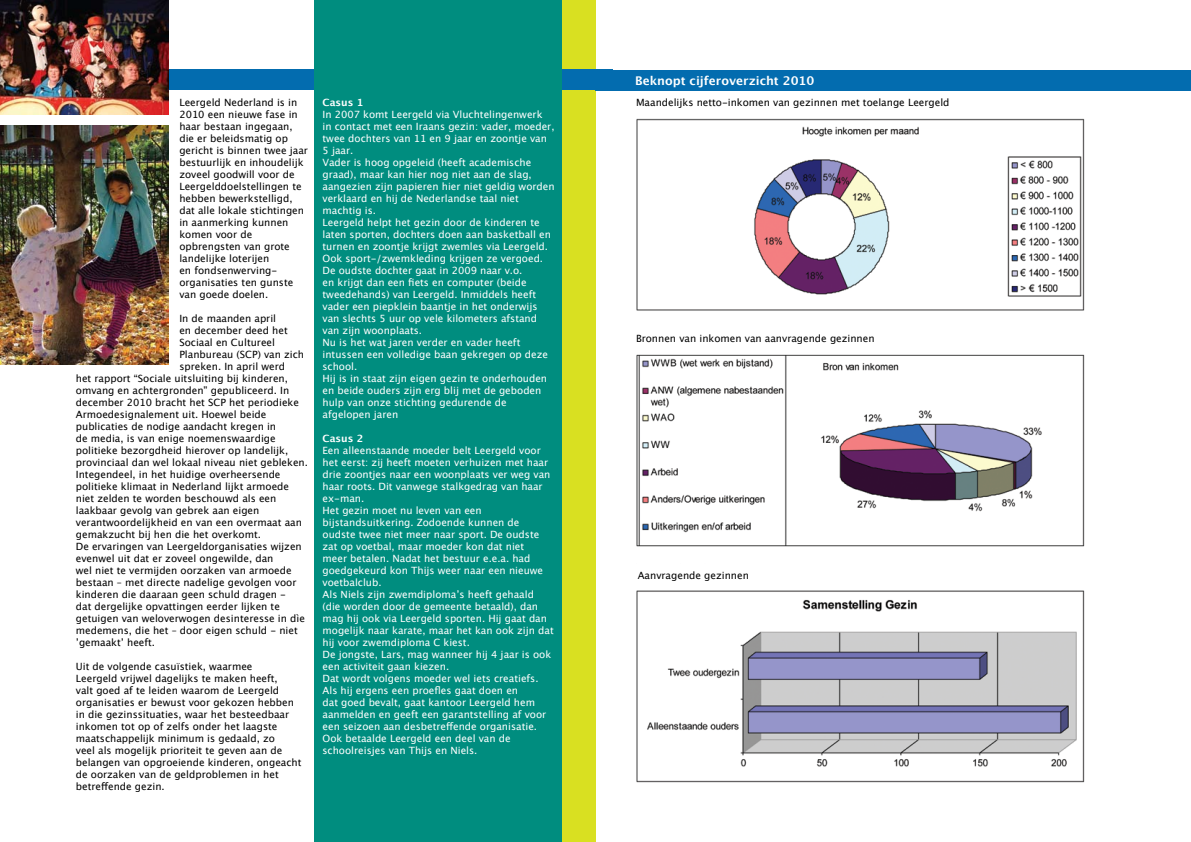
<style>
.page{position:relative;width:1191px;height:842px;background:#fff}
.page>*{position:absolute;margin:0;border:0;box-sizing:border-box;transform-origin:0 0}
.t1{font:700 12px "Lucida Grande";color:#fff}
.t2{font:10px/12px "Lucida Grande";color:#000}
.t3{font:10px/12px "Lucida Grande";color:#fff}
.t4{font:700 10px "Lucida Grande";color:#fff}
</style>
<div class="page">
<div style="left:469px;top:0;width:126px;height:842px;background:#d9e021"></div>
<div style="left:0;top:70px;width:612px;height:20px;background:#036caf"></div>
<div style="left:314px;top:0;width:248px;height:842px;background:#008d7f"></div>
<img style="left:0;top:0;width:168px;height:114px">
<img style="left:0;top:126px;width:168px;height:239px">
<img style="left:636px;top:118px;width:449px;height:665px">
<div style="left:636px;top:328px;width:340px;height:21px;background:#fff"></div>
<div style="left:634px;top:564px;width:344px;height:22px;background:#fff"></div>
<div style="left:595px;top:70px;width:596px;height:20px;background:#036caf"></div>
<p class="t2" style="left:179px;top:97px;width:130px">Leergeld Nederland is in<br>2010 een nieuwe fase in haar bestaan ingegaan, die er beleidsmatig op gericht is binnen twee jaar bestuurlijk en inhoudelijk zoveel goodwill voor de<br>Leergelddoelstellingen te hebben bewerkstelligd, dat alle lokale stichtingen in aanmerking kunnen komen voor de opbrengsten van grote landelijke loterijen<br>en fondsenwerving&shy;organisaties ten gunste van goede doelen.</p>
<p class="t2" style="left:179px;top:313px;width:98px">In de maanden april</p>
<p class="t2" style="left:179px;top:325px;width:110px">en december deed het</p>
<p class="t2" style="left:179px;top:337px;width:97px">Sociaal en Cultureel</p>
<p class="t2" style="left:179px;top:349px;width:126px">Planbureau (SCP) van zich</p>
<p class="t2" style="left:179px;top:361px;width:107px">spreken. In april werd</p>
<p class="t2" style="left:76px;top:373px;width:214px">het rapport “Sociale uitsluiting bij kinderen,</p>
<p class="t2" style="left:76px;top:385px;width:215px">omvang en achtergronden” gepubliceerd. In</p>
<p class="t2" style="left:76px;top:397px;width:225px">december 2010 bracht het SCP het periodieke</p>
<p class="t2" style="left:76px;top:409px;width:192px">Armoedesignalement uit. Hoewel beide</p>
<p class="t2" style="left:76px;top:421px;width:202px">publicaties de nodige aandacht kregen in</p>
<p class="t2" style="left:76px;top:433px;width:201px">de media, is van enige noemenswaardige</p>
<p class="t2" style="left:76px;top:445px;width:214px">politieke bezorgdheid hierover op landelijk,</p>
<p class="t2" style="left:76px;top:457px;width:234px">provinciaal dan wel lokaal niveau niet gebleken.</p>
<p class="t2" style="left:76px;top:469px;width:206px">Integendeel, in het huidige overheersende</p>
<p class="t2" style="left:76px;top:481px;width:215px">politieke klimaat in Nederland lijkt armoede</p>
<p class="t2" style="left:76px;top:493px;width:202px">niet zelden te worden beschouwd als een</p>
<p class="t2" style="left:76px;top:505px;width:185px">laakbaar gevolg van gebrek aan eigen</p>
<p class="t2" style="left:76px;top:517px;width:228px">verantwoordelijkheid en van een overmaat aan</p>
<p class="t2" style="left:76px;top:529px;width:187px">gemakzucht bij hen die het overkomt.</p>
<p class="t2" style="left:76px;top:541px;width:227px">De ervaringen van Leergeldorganisaties wijzen</p>
<p class="t2" style="left:76px;top:553px;width:199px">evenwel uit dat er zoveel ongewilde, dan</p>
<p class="t2" style="left:76px;top:565px;width:217px">wel niet te vermijden oorzaken van armoede</p>
<p class="t2" style="left:76px;top:577px;width:222px">bestaan – met directe nadelige gevolgen voor</p>
<p class="t2" style="left:76px;top:589px;width:212px">kinderen die daaraan geen schuld dragen -</p>
<p class="t2" style="left:76px;top:601px;width:205px">dat dergelijke opvattingen eerder lijken te</p>
<p class="t2" style="left:76px;top:613px;width:231px">getuigen van weloverwogen desinteresse in dìe</p>
<p class="t2" style="left:76px;top:625px;width:223px">medemens, die het – door eigen schuld - niet</p>
<p class="t2" style="left:76px;top:637px;width:81px">’gemaakt’ heeft.</p>
<p class="t2" style="left:76px;top:661px;width:227px">Uit de volgende casuïstiek, waarmee<br>Leergeld vrijwel dagelijks te maken heeft,<br>valt goed af te leiden waarom de Leergeld organisaties er bewust voor gekozen hebben in die gezinssituaties, waar het besteedbaar inkomen tot op of zelfs onder het laagste maatschappelijk minimum is gedaald, zo<br>veel als mogelijk prioriteit te geven aan de belangen van opgroeiende kinderen, ongeacht de oorzaken van de geldproblemen in het betreffende gezin.</p>
<p class="t4" style="left:322px;top:95px;width:42px">Casus 1</p>
<p class="t3" style="left:322px;top:109px;width:234px">In 2007 komt Leergeld via Vluchtelingenwerk<br>in contact met een Iraans gezin: vader, moeder, twee dochters van 11 en 9 jaar en zoontje van 5 jaar.<br>Vader is hoog opgeleid (heeft academische graad), maar kan hier nog niet aan de slag, aangezien zijn papieren hier niet geldig worden verklaard en hij de Nederlandse taal niet machtig is.<br>Leergeld helpt het gezin door de kinderen te laten sporten, dochters doen aan basketball en turnen en zoontje krijgt zwemles via Leergeld.<br>Ook sport-/zwemkleding krijgen ze vergoed.<br>De oudste dochter gaat in 2009 naar v.o.<br>en krijgt dan een fiets en computer (beide tweedehands) van Leergeld. Inmiddels heeft vader een piepklein baantje in het onderwijs van slechts 5 uur op vele kilometers afstand van zijn woonplaats.<br>Nu is het wat jaren verder en vader heeft intussen een volledige baan gekregen op deze school.<br>Hij is in staat zijn eigen gezin te onderhouden en beide ouders zijn erg blij met de geboden hulp van onze stichting gedurende de afgelopen jaren</p>
<p class="t4" style="left:322px;top:431px;width:42px">Casus 2</p>
<p class="t3" style="left:322px;top:445px;width:233px">Een alleenstaande moeder belt Leergeld voor het eerst: zij heeft moeten verhuizen met haar drie zoontjes naar een woonplaats ver weg van haar roots. Dit vanwege stalkgedrag van haar ex-man.<br>Het gezin moet nu leven van een bijstandsuitkering. Zodoende kunnen de oudste twee niet meer naar sport. De oudste zat op voetbal, maar moeder kon dat niet<br>meer betalen. Nadat het bestuur e.e.a. had goedgekeurd kon Thijs weer naar een nieuwe voetbalclub.<br>Als Niels zijn zwemdiploma’s heeft gehaald (die worden door de gemeente betaald), dan mag hij ook via Leergeld sporten. Hij gaat dan mogelijk naar karate, maar het kan ook zijn dat hij voor zwemdiploma C kiest.<br>De jongste, Lars, mag wanneer hij 4 jaar is ook een activiteit gaan kiezen.<br>Dat wordt volgens moeder wel iets creatiefs.<br>Als hij ergens een proefles gaat doen en<br>dat goed bevalt, gaat kantoor Leergeld hem aanmelden en geeft een garantstelling af voor een seizoen aan desbetreffende organisatie.<br>Ook betaalde Leergeld een deel van de schoolreisjes van Thijs en Niels.</p>
<p class="t1" style="left:635px;top:71px;width:181px">Beknopt cijferoverzicht 2010</p>
<p class="t2" style="left:636px;top:97px;width:315px">Maandelijks netto-inkomen van gezinnen met toelange Leergeld</p>
<p class="t2" style="left:636px;top:333px;width:240px">Bronnen van inkomen van aanvragende gezinnen</p>
<p class="t2" style="left:638px;top:570px;width:113px">Aanvragende gezinnen</p>
</div>
